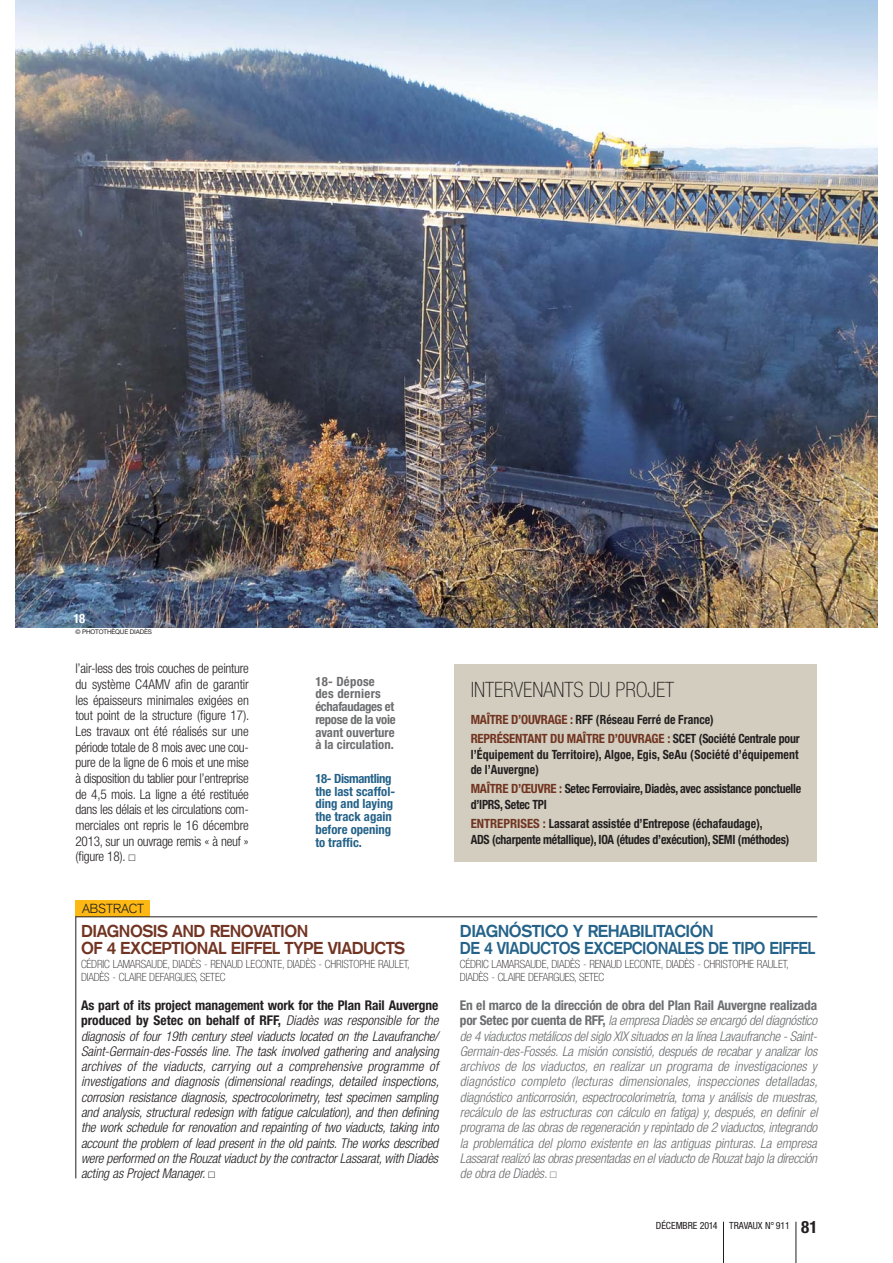
<style>
.page{position:relative;width:893px;height:1263px;background:#fff}
.page>*{position:absolute;margin:0;border:0;box-sizing:border-box;transform-origin:0 0}
.t1{font:100 condensed 21.15px "Helvetica Neue";color:#231f20}
.t2{font:700 16.95px/17px "Akzidenz Grotesk";letter-spacing:-.03em;color:#246289}
.t3{font:700 16.95px/17px "Akzidenz Grotesk";letter-spacing:-.03em;color:#723422}
.t4{font:italic 300 condensed 13.5px/15.3px "Helvetica Neue";letter-spacing:-.025em;color:#6d6e70;text-align:justify}
.t5{font:italic 300 condensed 13.5px/15.3px "Helvetica Neue";letter-spacing:-.01em;color:#231f20;text-align:justify}
.t6{font:300 condensed 13.5px/15.6px "Helvetica Neue";letter-spacing:-.02em;color:#231f20;text-align:justify}
.t7{font:300 12.9px "Akzidenz Grotesk";color:#231f20}
.t8{font:700 condensed 12.75px/15.6px "Helvetica Neue";letter-spacing:-.015em;color:#231f20;scale:.93 1}
.t9{font:700 condensed 12.75px/12.8px "Helvetica Neue";color:#246289}
.t10{font:700 condensed 12.75px/12.8px "Helvetica Neue";color:#6d6e70}
.t11{font:700 condensed 12.75px/15.6px "Helvetica Neue";letter-spacing:.01em;color:#231f20;scale:.93 1}
.t12{font:700 condensed 12.75px "Helvetica Neue";color:#fff}
.t13{font:100 condensed 11.25px/13.6px "Helvetica Neue";letter-spacing:-.01em;color:#231f20}
.t14{font:condensed 9.9px "Helvetica Neue";color:#231f20}
.t15{font:6.3px "Helvetica Neue";letter-spacing:-.02em;color:#231f20}
.s1{font-family:"European Pi Three";font-weight:400;font-stretch:normal;font-size:8.55px}
.s2{font-weight:700;font-style:normal}
.s3{font-family:"European Pi Three";font-weight:400;font-style:normal;font-stretch:normal;font-size:8.55px}
.s4{color:#723422}
.s5{font-weight:700;font-size:16.95px}
</style>
<div class="page">
<hr style="left:723px;top:1222px;width:1px;height:41px;background:#231f20">
<hr style="left:796px;top:1222px;width:1px;height:41px;background:#231f20">
<img style="left:15px;top:0;width:862px;height:628px">
<div style="left:75px;top:900px;width:75px;height:17px;background:#fdb813"></div>
<hr style="left:75px;top:916px;width:742px;height:1px;background:#231f20">
<hr style="left:75px;top:917px;width:1px;height:261px;background:#231f20">
<div style="left:454px;top:664px;width:363px;height:197px;background:#d2cdbe"></div>
<p class="t12" style="left:73px;top:614px;width:13px">18</p>
<p class="t15" style="left:75px;top:630px;width:78px">© PHOTOTHÈQUE DIADÈS</p>
<p class="t6" style="left:75px;top:662px;width:175px">l’air-less des trois couches de peinture du système C4AMV afin de garantir les épaisseurs minimales exigées en tout point de la structure ( figure 17 ).<br>Les travaux ont été réalisés sur une période totale de 8 mois avec une cou&shy;pure de la ligne de 6 mois et une mise à disposition du tablier pour l’entreprise de 4,5 mois. La ligne a été restituée dans les délais et les circulations com&shy;merciales ont repris le 16 décembre 2013, sur un ouvrage remis « à neuf » ( figure 18 ). <span class="s1">-</span></p>
<p class="t7" style="left:82px;top:904px;width:64px">ABSTRACT</p>
<p class="t10" style="left:315px;top:676px;width:82px">18- Dépose des derniers échafaudages et repose de la voie avant ouverture à la circulation.</p>
<p class="t9" style="left:315px;top:773px;width:81px">18- Dismantling the last scaffol&shy;ding and laying the track again before opening to traffic.</p>
<p class="t3" style="left:81px;top:924px;width:326px">DIAGNOSIS AND RENOVATION<br>OF 4 EXCEPTIONAL EIFFEL TYPE VIADUCTS</p>
<p class="t13" style="left:81px;top:958px;width:330px">CÉDRIC LAMARSAUDE, DIADÈS - RENAUD LECONTE, DIADÈS - CHRISTOPHE RAULET,<br>DIADÈS - CLAIRE DEFARGUES, SETEC</p>
<p class="t5" style="left:81px;top:999px;width:359px"><span class="s2">As part of its project management work for the Plan Rail Auvergne produced by Setec on behalf of RFF,</span> Diadès was responsible for the diagnosis of four 19th century steel viaducts located on the Lavaufranche/ Saint-Germain-des-Fossés line. The task involved gathering and analysing archives of the viaducts, carrying out a comprehensive programme of investigations and diagnosis (dimensional readings, detailed inspections, corrosion resistance diagnosis, spectrocolorimetry, test specimen sampling and analysis, structural redesign with fatigue calculation), and then defining the work schedule for renovation and repainting of two viaducts, taking into account the problem of lead present in the old paints. The works described were performed on the Rouzat viaduct by the contractor Lassarat, with Diadès acting as Project Manager. <span class="s3">-</span></p>
<h1 class="t1" style="left:471px;top:682px;width:205px">INTERVENANTS DU PROJET</h1>
<p class="t8" style="left:471px;top:711px;width:355px;line-height:19.2px"><span class="s4">MAÎTRE D’OUVRAGE :</span> RFF ( Réseau Ferré de France)<br><span class="s4">REPRÉSENTANT DU MAÎTRE D’OUVRAGE :</span> SCET ( Société Centrale pour</p>
<p class="t11" style="left:471px;top:747px;width:354px">l’Équipement du Territoire), Algoe, Egis, SeAu ( Société d’équipement de l’Auvergne)</p>
<p class="t8" style="left:471px;top:782px;width:357px"><span class="s4">MAÎTRE D’ŒUVRE :</span> Setec Ferroviaire, Diadès, avec assistance ponctuelle d’IPRS, Setec TPI</p>
<p class="t8" style="left:471px;top:817px;width:344px"><span class="s4">ENTREPRISES :</span> Lassarat assistée d’Entrepose (échafaudage),<br>ADS (charpente métallique ), IOA (études d’exécution), SEMI ( méthodes)</p>
<p class="t2" style="left:460px;top:924px;width:357px">DIAGNÓSTICO Y REHABILITACIÓN<br>DE 4 VIADUCTOS EXCEPCIONALES DE TIPO EIFFEL</p>
<p class="t13" style="left:460px;top:958px;width:330px">CÉDRIC LAMARSAUDE, DIADÈS - RENAUD LECONTE, DIADÈS - CHRISTOPHE RAULET,<br>DIADÈS - CLAIRE DEFARGUES, SETEC</p>
<p class="t4" style="left:460px;top:999px;width:359px"><span class="s2">En el marco de la dirección de obra del Plan Rail Auvergne realizada por Setec por cuenta de RFF,</span> la empresa Diadès se encargó del diagnóstico de 4 viaductos metálicos del siglo XIX situados en la línea Lavaufranche - Saint-Germain-des-Fossés. La misión consistió, después de recabar y analizar los archivos de los viaductos, en realizar un programa de investigaciones y diagnóstico completo (lecturas dimensionales, inspecciones detalladas, diagnóstico anticorrosión, espectrocolorimetría, toma y análisis de muestras, recálculo de las estructuras con cálculo en fatiga) y, después, en definir el programa de las obras de regeneración y repintado de 2 viaductos, integrando la problemática del plomo existente en las antiguas pinturas. La empresa Lassarat realizó las obras presentadas en el viaducto de Rouzat bajo la dirección de obra de Diadès. <span class="s3">-</span></p>
<p class="t14" style="left:656px;top:1222px;width:163px">DÉCEMBRE 2014 TRAVAUX N° 911 <span class="s5">81</span></p>
</div>
